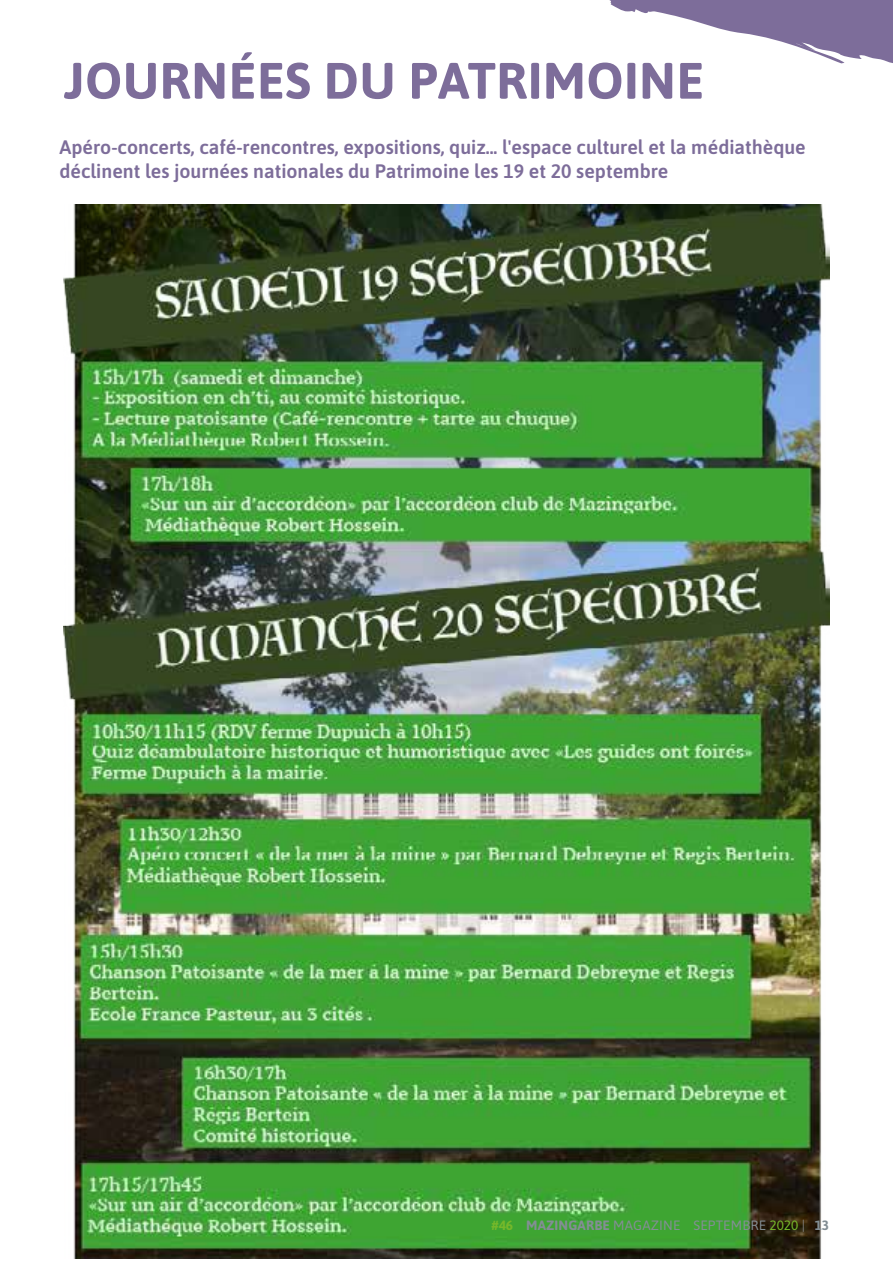
<style>
.page{position:relative;width:893px;height:1263px;background:#fff}
.page>*{position:absolute;margin:0;border:0;box-sizing:border-box;transform-origin:0 0}
.t1{font:700 51px "Asap";letter-spacing:.01em;color:#7d6d9a}
.t2{font:600 19.5px/23.4px "Asap";color:#7d6d9a}
.t3{font:13.5px "Asap";letter-spacing:.01em;color:#838e94}
.s1{font-weight:700;color:#76b82a}
.s2{font-weight:700}
.s3{color:#76b82a}
.s4{color:#878787}
</style>
<div class="page">
<img style="left:64px;top:204px;width:765px;height:1054px">
<svg style="left:609px;top:0;width:284px;height:63px"></svg>
<h1 class="t1" style="left:64px;top:45px;width:642px">JOURNÉES DU PATRIMOINE</h1>
<p class="t2" style="left:60px;top:135px;width:748px">Apéro-concerts, café-rencontres, expositions, quiz... l'espace culturel et la médiathèque déclinent les journées nationales du Patrimoine les 19 et 20 septembre</p>
<p class="t3" style="left:492px;top:1216px;width:339px"><span class="s1">#46</span> <span class="s2">MAZINGARBE</span> MAGAZINE SEPTEMBRE <span class="s3">2020</span> <span class="s4">|</span> <span class="s2">13</span></p>
</div>
